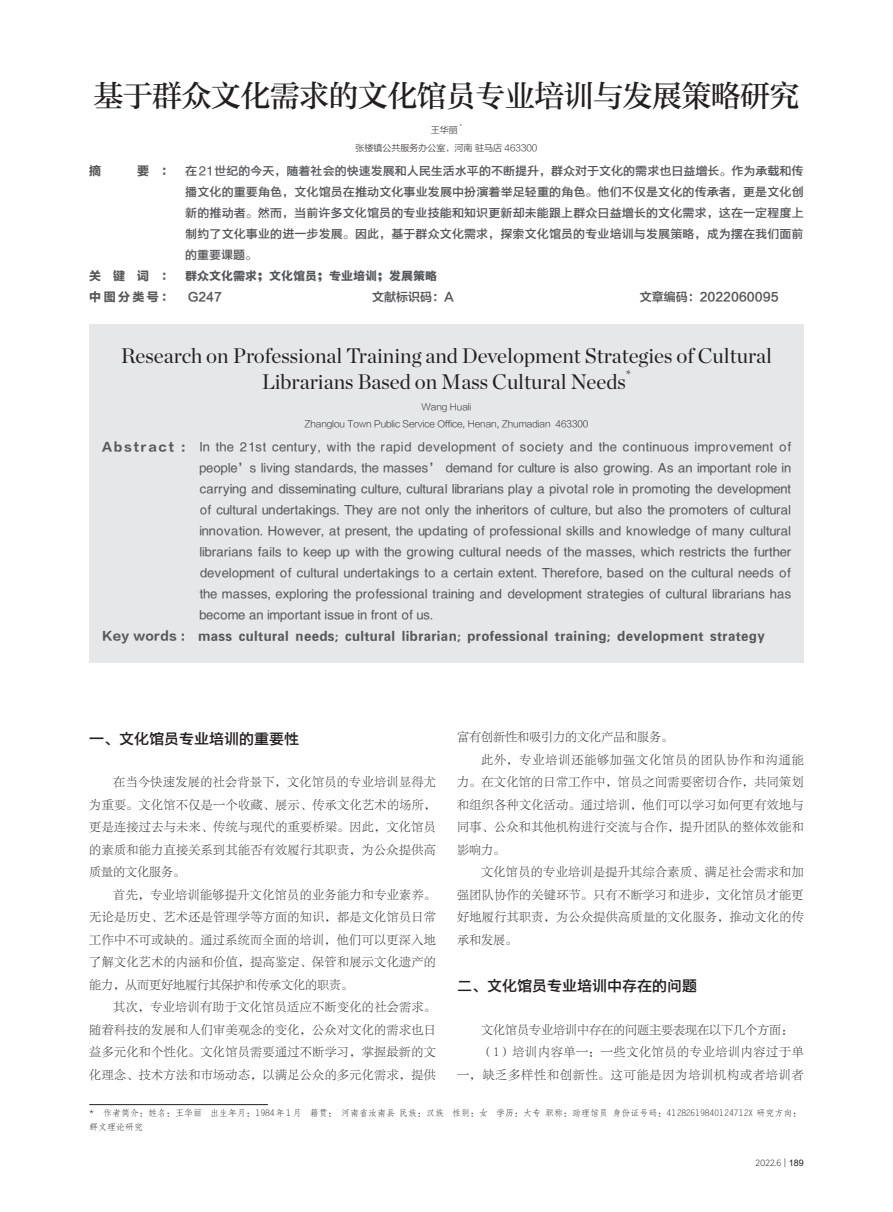
<style>
.page{position:relative;width:893px;height:1212px;background:#fff}
.page>*{position:absolute;margin:0;border:0;box-sizing:border-box;transform-origin:0 0}
.标题{font:30px "FZZHUNYSK GBK1 0";letter-spacing:-.02em;color:#231f20}
.英文标题{font:21px/25.2px "Chronicle Display";color:#231f20;text-align:center}
.一{font:15px "FZYDZHK GBK1 0";color:#231f20}
.英文标题-2{font:12.3px "Chronicle Display";color:#231f20}
.英文摘要{font:12px/21px "FZYDZHK GBK1 0";letter-spacing:.03em;color:#57585a;text-align:justify}
.正文{font:12px/22.5px "FZLTSK GBK1 0";letter-spacing:.035em;color:#231f20;text-align:justify}
.摘要{font:12px/21px "FZYDZHK GBK1 0";letter-spacing:.01em;color:#57585a;text-align:justify}
.英文关键词{font:12px "FZYDCHK GBK1 0";letter-spacing:.03em;color:#57585a}
.正文-2{font:12px/22.5px "FZLTSK GBK1 0";letter-spacing:.075em;color:#231f20;text-align:right}
.正文-3{font:12px "FZLTSK GBK1 0";color:#231f20}
.关键词{font:12px "FZYDCHK GBK1 0";color:#57585a}
.中国分类号{font:12px "FZLTZCHK GBK1 0";color:#57585a}
.中国分类号-2{font:12px "FZLTDHK GBK1 0";letter-spacing:.2em;color:#57585a}
.摘要-2{font:12px "FZLTDHK GBK1 0";color:#57585a}
.作者简介{font:9px/13.5px "FZFSK GBK1 0";color:#231f20}
.英文单位{font:9px "FZLTXHK GBK1 0";color:#231f20}
.单位{font:9px "FZLTXHK GBK1 0";color:#231f20}
.t1{font:300 9px "Gotham Narrow";color:#231f20}
.英文作者{font:9px "FZLTXHK GBK1 0";color:#231f20}
.作者{font:9px "FZLTXHK GBK1 0";color:#231f20}
.作者-2{font:5.25px "FZLTXHK GBK1 0";color:#231f20}
.s1{font-family:"FZLTDHK GBK1 0"}
.s2{font-family:"FZLTZCHK GBK1 0"}
.s3{font-family:"FZLTKHK GBK1 0";font-weight:400}
.s4{font-family:"Arial";font-weight:400}
</style>
<div class="page">
<hr style="left:89px;top:1104px;width:179px;height:1px;background:#231f20">
<div style="left:89px;top:324px;width:715px;height:339px;background:#e6e7e9"></div>
<p class="标题" style="left:93px;top:78px;width:708px">基于群众文化需求的文化馆员专业培训与发展策略研究</p>
<p class="作者" style="left:431px;top:124px;width:28px">王华丽</p>
<p class="作者-2" style="left:460px;top:123px;width:4px">*</p>
<p class="单位" style="left:356px;top:142px;width:183px">张楼镇公共服务办公室，河南 驻马店 463300</p>
<p class="摘要-2" style="left:89px;top:165px;width:13px">摘</p>
<p class="摘要" style="left:185px;top:161px;width:620px;text-indent:-48px"><span class="s1">要 ：</span> 在21世纪的今天，随着社会的快速发展和人民生活水平的不断提升，群众对于文化的需求也日益增长。作为承载和传播文化的重要角色，文化馆员在推动文化事业发展中扮演着举足轻重的角色。他们不仅是文化的传承者，更是文化创新的推动者。然而，当前许多文化馆员的专业技能和知识更新却未能跟上群众日益增长的文化需求，这在一定程度上制约了文化事业的进一步发展。因此，基于群众文化需求，探索文化馆员的专业培训与发展策略，成为摆在我们面前的重要课题。</p>
<p class="关键词" style="left:89px;top:270px;width:349px"><span class="s1">关 键 词 ：</span> 群众文化需求；文化馆员；专业培训；发展策略</p>
<p class="中国分类号-2" style="left:89px;top:291px;width:134px">中图分类号： <span class="s2">G247</span></p>
<p class="中国分类号" style="left:372px;top:291px;width:83px">文献标识码：A</p>
<p class="中国分类号" style="left:640px;top:291px;width:140px">文章编码：2022060095</p>
<p class="英文标题" style="left:121px;top:342px;width:653px">Research on Professional Training and Development Strategies of Cultural<br>Librarians Based on Mass Cultural Needs</p>
<p class="英文标题-2" style="left:626px;top:365px;width:7px">*</p>
<p class="英文作者" style="left:422px;top:402px;width:51px">Wang Huali</p>
<p class="英文单位" style="left:304px;top:419px;width:285px">Zhanglou Town Public Service Office, Henan, Zhumadian 463300</p>
<p class="英文摘要" style="left:200px;top:437px;width:593px;text-indent:-98px"><span class="s1">Abstract :</span> In the 21st century, with the rapid development of society and the continuous improvement of people’s living standards, the masses’ demand for culture is also growing. As an important role in carrying and disseminating culture, cultural librarians play a pivotal role in promoting the development of cultural undertakings. They are not only the inheritors of culture, but also the promoters of cultural innovation. However, at present, the updating of professional skills and knowledge of many cultural librarians fails to keep up with the growing cultural needs of the masses, which restricts the further development of cultural undertakings to a certain extent. Therefore, based on the cultural needs of the masses, exploring the professional training and development strategies of cultural librarians has become an important issue in front of us.</p>
<p class="英文关键词" style="left:102px;top:629px;width:664px"><span class="s1">Key words :</span> mass cultural needs; cultural librarian; professional training; development strategy</p>
<p class="正文-3" style="left:457px;top:731px;width:217px">富有创新性和吸引力的文化产品和服务。</p>
<p class="正文" style="left:457px;top:749px;width:348px;text-indent:24px">此外，专业培训还能够加强文化馆员的团队协作和沟通能力。在文化馆的日常工作中，馆员之间需要密切合作，共同策划和组织各种文化活动。通过培训，他们可以学习如何更有效地与同事、公众和其他机构进行交流与合作，提升团队的整体效能和影响力。</p>
<p class="正文" style="left:457px;top:861px;width:348px;text-indent:24px">文化馆员的专业培训是提升其综合素质、满足社会需求和加强团队协作的关键环节。只有不断学习和进步，文化馆员才能更好地履行其职责，为公众提供高质量的文化服务，推动文化的传承和发展。</p>
<p class="一" style="left:457px;top:978px;width:241px">二、文化馆员专业培训中存在的问题</p>
<p class="正文-3" style="left:481px;top:1023px;width:313px">文化馆员专业培训中存在的问题主要表现在以下几个方面：</p>
<p class="正文-2" style="left:457px;top:1041px;width:348px">（1）培训内容单一：一些文化馆员的专业培训内容过于单<br>一，缺乏多样性和创新性。这可能是因为培训机构或者培训者</p>
<p class="一" style="left:89px;top:730px;width:212px">一、文化馆员专业培训的重要性</p>
<p class="正文" style="left:89px;top:771px;width:348px;text-indent:24px">在当今快速发展的社会背景下，文化馆员的专业培训显得尤为重要。文化馆不仅是一个收藏、展示、传承文化艺术的场所，更是连接过去与未来、传统与现代的重要桥梁。因此，文化馆员的素质和能力直接关系到其能否有效履行其职责，为公众提供高质量的文化服务。</p>
<p class="正文" style="left:89px;top:884px;width:348px;text-indent:24px">首先，专业培训能够提升文化馆员的业务能力和专业素养。无论是历史、艺术还是管理学等方面的知识，都是文化馆员日常工作中不可或缺的。通过系统而全面的培训，他们可以更深入地了解文化艺术的内涵和价值，提高鉴定、保管和展示文化遗产的能力，从而更好地履行其保护和传承文化的职责。</p>
<p class="正文" style="left:89px;top:996px;width:348px;text-indent:24px">其次，专业培训有助于文化馆员适应不断变化的社会需求。随着科技的发展和人们审美观念的变化，公众对文化的需求也日益多元化和个性化。文化馆员需要通过不断学习，掌握最新的文化理念、技术方法和市场动态，以满足公众的多元化需求，提供</p>
<p class="作者简介" style="left:89px;top:1107px;width:714px">* 作者简介：姓名：王华丽 出生年月：1984年1月 籍贯：河南省汝南县民族：汉族 性别：女 学历：大专职称：助理馆员身份证号码：41282619840124712X 研究方向：群文理论研究</p>
<p class="t1" style="left:755px;top:1157px;width:50px">2022.6 <span class="s3">|</span> <span class="s4">189</span></p>
</div>
